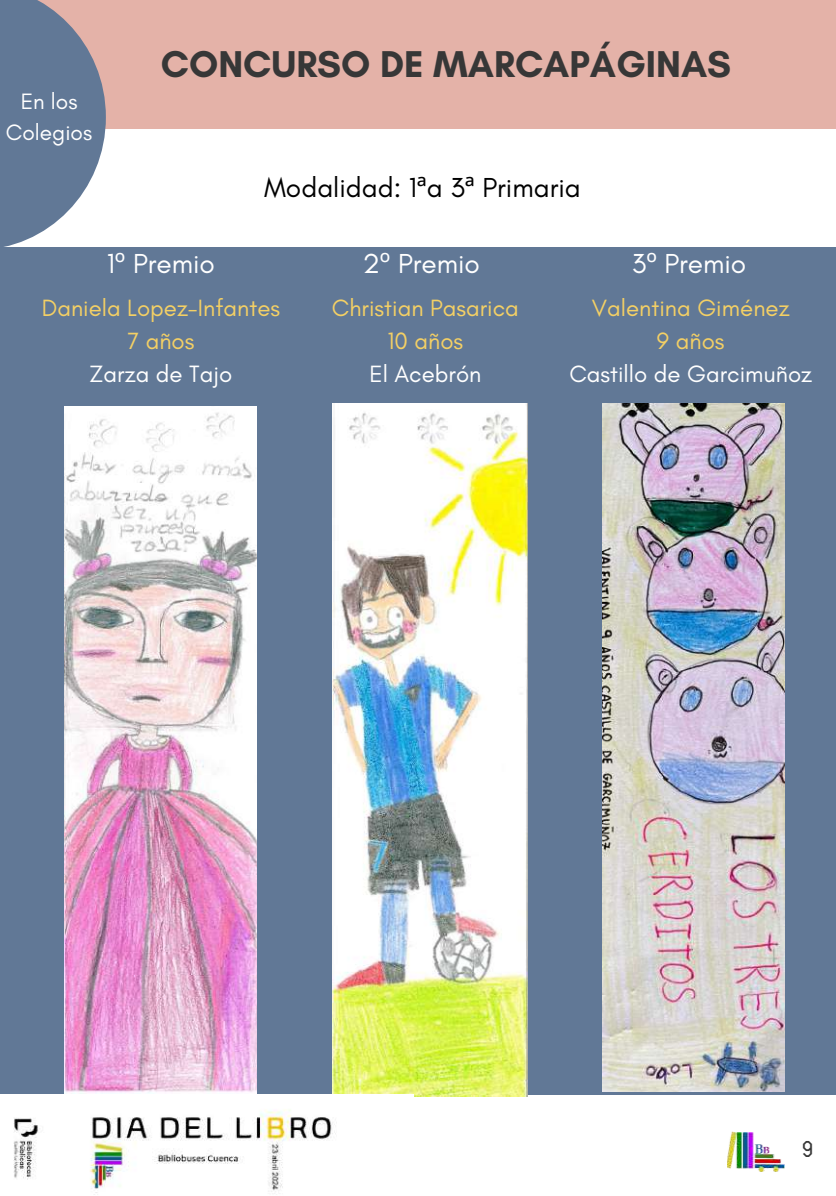
<style>
.page{position:relative;width:836px;height:1196px;background:#fff}
.page>*{position:absolute;margin:0;border:0;box-sizing:border-box;transform-origin:0 0}
.t1{font:700 38px "Glacial Indifference";color:#373737}
.t2{font:38px "Computer says no";color:#373737}
.t3{font:28px "Glacial Indifference";color:#fff}
.t4{font:28px "Glacial Indifference";color:#000}
.t5{font:24px/33px "Glacial Indifference";color:#f4d065;text-align:center}
.t6{font:24px "Glacial Indifference";color:#fff}
.t7{font:22.6px/31.6px "Glacial Indifference";color:#fff;text-align:center}
.s1{font-family:"Noto Sans"}
</style>
<div class="page">
<div style="left:0;top:248px;width:835px;height:846px;background:#617896"></div>
<div style="left:0;top:0;width:836px;height:128px;background:#e4b2a8"></div>
<img style="left:727px;top:1131px;width:57px;height:41px">
<img style="left:65px;top:406px;width:192px;height:688px">
<img style="left:332px;top:403px;width:195px;height:693px">
<img style="left:602px;top:403px;width:182px;height:688px">
<img style="left:13px;top:1094px;width:400px;height:101px">
<svg style="left:0;top:0;width:106px;height:248px;fill:#617896"></svg>
<p class="t7" style="left:6px;top:85px;width:88px">En los<br>Colegios</p>
<h1 class="t1" style="left:161px;top:41px;width:571px">CONCURSO DE MARCAPÁGINAS</h1>
<p class="t4" style="left:264px;top:170px;width:318px">Modalidad: 1<span class="s1">ª</span>a 3<span class="s1">ª</span> Primaria</p>
<p class="t3" style="left:107px;top:246px;width:110px">1<span class="s1">º</span> Premio</p>
<p class="t3" style="left:363px;top:246px;width:119px">2<span class="s1">º</span> Premio</p>
<p class="t3" style="left:631px;top:246px;width:116px">3<span class="s1">º</span> Premio</p>
<p class="t5" style="left:332px;top:291px;width:188px">Christian Pasarica<br>10 años</p>
<p class="t6" style="left:369px;top:359px;width:114px">El Acebrón</p>
<p class="t5" style="left:42px;top:291px;width:240px">Daniela Lopez-Infantes<br>7 años</p>
<p class="t6" style="left:90px;top:359px;width:144px">Zarza de Tajo</p>
<p class="t5" style="left:592px;top:291px;width:199px">Valentina Giménez<br>9 años</p>
<p class="t6" style="left:569px;top:359px;width:244px">Castillo de Garcimuñoz</p>
<h1 class="t2" style="left:803px;top:1121px;width:13px">9</h1>
</div>
